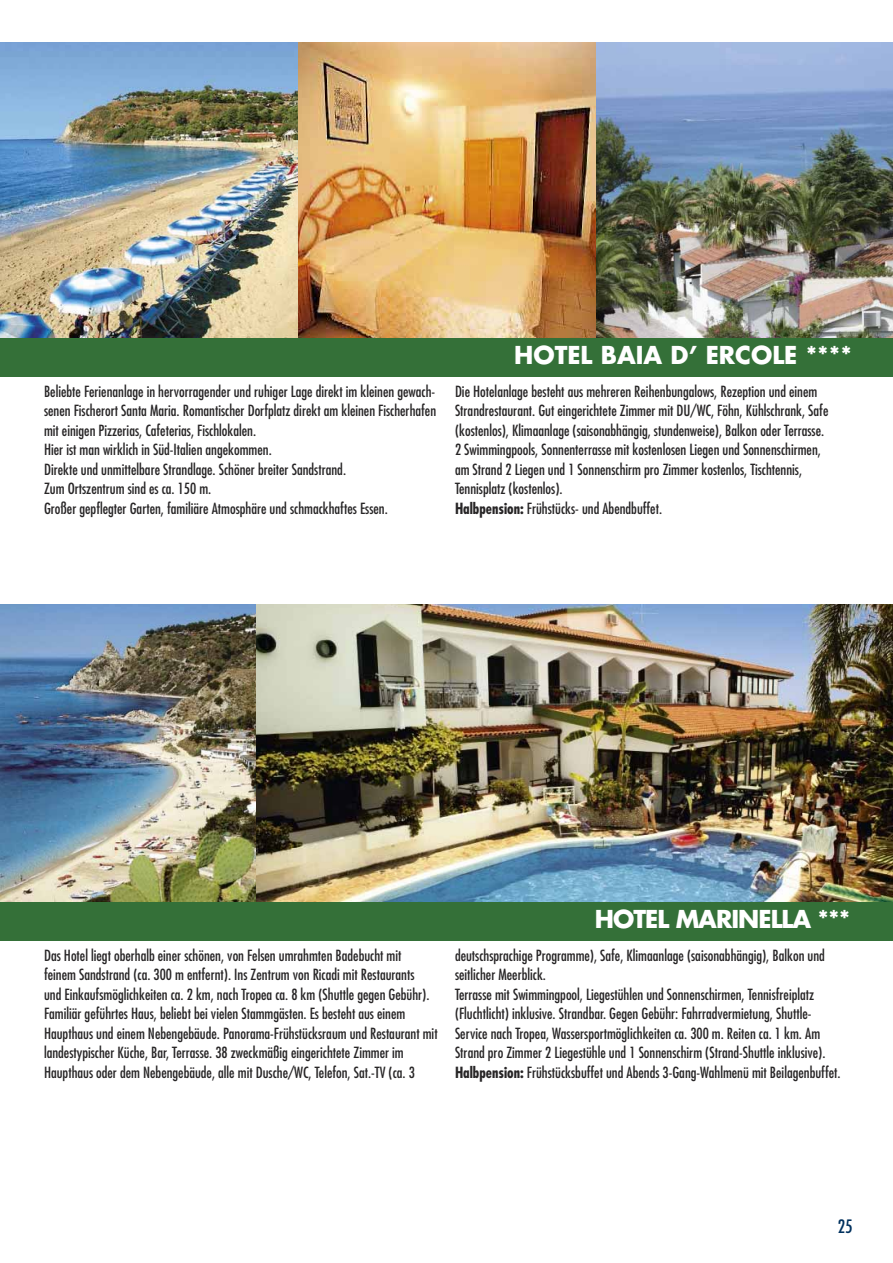
<style>
.page{position:relative;width:893px;height:1263px;background:#fff}
.page>*{position:absolute;margin:0;border:0;box-sizing:border-box;transform-origin:0 0}
.t1{font:700 24px "Futura";color:#fff}
.t2{font:700 24px "Futura";letter-spacing:-.04em;color:#fff}
.t3{font:condensed 18px "Futura";color:#00315e}
.t4{font:condensed 15px/19.5px "Futura";color:#272526}
.s1{font-weight:700}
</style>
<div class="page">
<img style="left:0;top:604px;width:893px;height:298px">
<div style="left:0;top:902px;width:893px;height:38px;background:#347038"></div>
<img style="left:0;top:43px;width:893px;height:295px">
<div style="left:0;top:338px;width:893px;height:38px;background:#347038"></div>
<p class="t4" style="left:44px;top:383px;width:394px;text-align:justify">Beliebte Ferienanlage in hervorragender und ruhiger Lage direkt im kleinen gewach&shy;senen Fischerort Santa Maria. Romantischer Dorfplatz direkt am kleinen Fischerhafen mit einigen Pizzerias, Cafeterias, Fischlokalen.</p>
<p class="t4" style="left:44px;top:441px;width:229px">Hier ist man wirklich in Süd-Italien angekommen.</p>
<p class="t4" style="left:44px;top:461px;width:304px">Direkte und unmittelbare Strandlage. Schöner breiter Sandstrand.<br>Zum Ortszentrum sind es ca. 150 m.</p>
<p class="t4" style="left:44px;top:500px;width:345px">Großer gepflegter Garten, familiäre Atmosphäre und schmackhaftes Essen.</p>
<p class="t1" style="left:514px;top:344px;width:339px">HOTEL BAIA D’ ERCOLE ****</p>
<p class="t4" style="left:455px;top:383px;width:375px">Die Hotelanlage besteht aus mehreren Reihenbungalows, Rezeption und einem<br>Strandrestaurant. Gut eingerichtete Zimmer mit DU/WC, Föhn, Kühlschrank, Safe (kostenlos), Klimaanlage (saisonabhängig, stundenweise), Balkon oder Terrasse.</p>
<p class="t4" style="left:455px;top:441px;width:367px">2 Swimmingpools, Sonnenterrasse mit kostenlosen Liegen und Sonnenschirmen, am Strand 2 Liegen und 1 Sonnenschirm pro Zimmer kostenlos, Tischtennis,<br>Tennisplatz (kostenlos).</p>
<p class="t4" style="left:455px;top:500px;width:209px"><span class="s1">Halbpension:</span> Frühstücks- und Abendbuffet.</p>
<p class="t2" style="left:595px;top:908px;width:257px">HOTEL MARINELLA ***</p>
<p class="t4" style="left:44px;top:946px;width:395px">Das Hotel liegt oberhalb einer schönen, von Felsen umrahmten Badebucht mit<br>feinem Sandstrand (ca. 300 m entfernt). Ins Zentrum von Ricadi mit Restaurants<br>und Einkaufsmöglichkeiten ca. 2 km, nach Tropea ca. 8 km (Shuttle gegen Gebühr).<br>Familiär geführtes Haus, beliebt bei vielen Stammgästen. Es besteht aus einem Haupthaus und einem Nebengebäude. Panorama-Frühstücksraum und Restaurant mit landestypischer Küche, Bar, Terrasse. 38 zweckmäßig eingerichtete Zimmer im Haupthaus oder dem Nebengebäude, alle mit Dusche/WC, Telefon, Sat.-TV (ca. 3</p>
<p class="t4" style="left:455px;top:946px;width:371px">deutschsprachige Programme), Safe, Klimaanlage (saisonabhängig), Balkon und seitlicher Meerblick.</p>
<p class="t4" style="left:455px;top:985px;width:372px">Terrasse mit Swimmingpool, Liegestühlen und Sonnenschirmen, Tennisfreiplatz (Fluchtlicht) inklusive. Strandbar. Gegen Gebühr: Fahrradvermietung, Shuttle-Service nach Tropea, Wassersportmöglichkeiten ca. 300 m. Reiten ca. 1 km. Am Strand pro Zimmer 2 Liegestühle und 1 Sonnenschirm (Strand-Shuttle inklusive).</p>
<p class="t4" style="left:455px;top:1063px;width:387px"><span class="s1">Halbpension:</span> Frühstücksbuffet und Abends 3-Gang-Wahlmenü mit Beilagenbuffet.</p>
<p class="t3" style="left:838px;top:1218px;width:16px">25</p>
</div>
